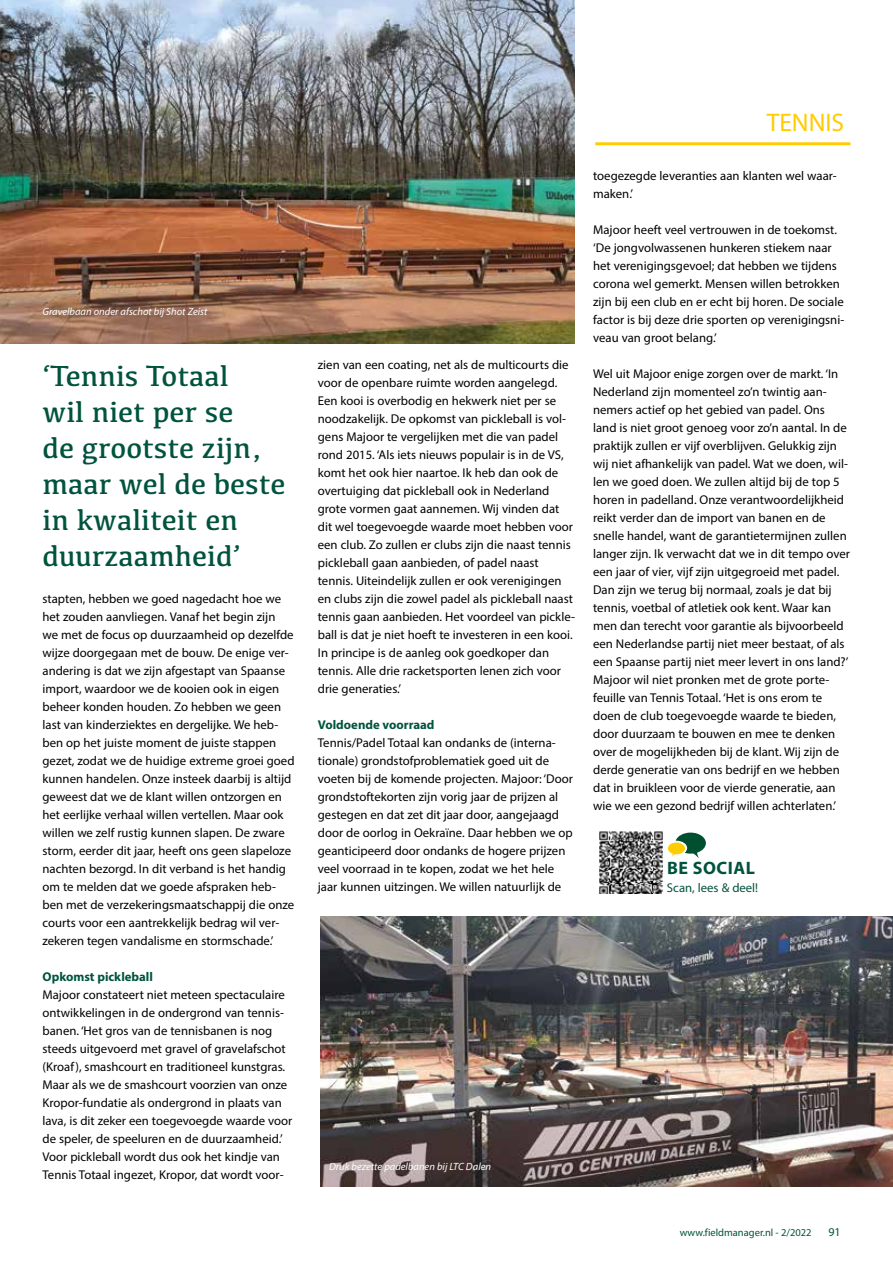
<style>
.page{position:relative;width:893px;height:1263px;background:#fff}
.page>*{position:absolute;margin:0;border:0;box-sizing:border-box;transform-origin:0 0}
.t1{font:30px/36px "Kefa";color:#00533d}
.t2{font:25.5px "Myriad Pro";color:#fc0}
.t3{font:700 18px "Myriad Pro";letter-spacing:.03em;color:#00533d}
.t4{font:12.75px/18px "Myriad Pro";color:#000}
.t5{font:700 12.75px "Myriad Pro";color:#00533d}
.t6{font:12.75px "Myriad Pro";color:#00533d}
.t7{font:12px "Myriad Pro";color:#00533d}
.t8{font:italic 10.5px "Myriad Pro";color:#fff}
.t9{font:10.5px "Myriad Pro";color:#00533d}
</style>
<div class="page">
<hr style="left:595px;top:142px;width:255px;height:3px;background:#fc0">
<img style="left:320px;top:916px;width:573px;height:270px">
<img style="left:0;top:0;width:574px;height:344px">
<img style="left:599px;top:831px;width:64px;height:63px">
<svg style="left:668px;top:832px;width:38px;height:26px"></svg>
<p class="t8" style="left:43px;top:305px;width:166px">Gravelbaan onder afschot bij Shot Zeist</p>
<h1 class="t1" style="left:43px;top:357px;width:245px">‘Tennis Totaal<br>wil niet per se<br>de grootste zijn, maar wel de beste in kwaliteit en duurzaamheid’</h1>
<p class="t4" style="left:43px;top:590px;width:254px">stapten, hebben we goed nagedacht hoe we het zouden aanvliegen. Vanaf het begin zijn<br>we met de focus op duurzaamheid op dezelfde wijze doorgegaan met de bouw. De enige ver&shy;andering is dat we zijn afgestapt van Spaanse import, waardoor we de kooien ook in eigen beheer konden houden. Zo hebben we geen last van kinderziektes en dergelijke. We heb&shy;ben op het juiste moment de juiste stappen gezet, zodat we de huidige extreme groei goed kunnen handelen. Onze insteek daarbij is altijd geweest dat we de klant willen ontzorgen en het eerlijke verhaal willen vertellen. Maar ook willen we zelf rustig kunnen slapen. De zware storm, eerder dit jaar, heeft ons geen slapeloze nachten bezorgd. In dit verband is het handig om te melden dat we goede afspraken heb&shy;ben met de verzekeringsmaatschappij die onze courts voor een aantrekkelijk bedrag wil ver&shy;zekeren tegen vandalisme en stormschade.’</p>
<p class="t5" style="left:43px;top:968px;width:112px">Opkomst pickleball</p>
<p class="t4" style="left:43px;top:986px;width:251px">Majoor constateert niet meteen spectaculaire ontwikkelingen in de ondergrond van tennis&shy;banen. ‘Het gros van de tennisbanen is nog steeds uitgevoerd met gravel of gravelafschot (Kroaf), smashcourt en traditioneel kunstgras.<br>Maar als we de smashcourt voorzien van onze Kropor-fundatie als ondergrond in plaats van lava, is dit zeker een toegevoegde waarde voor de speler, de speeluren en de duurzaamheid.’ Voor pickleball wordt dus ook het kindje van Tennis Totaal ingezet, Kropor, dat wordt voor-</p>
<p class="t4" style="left:318px;top:356px;width:259px">zien van een coating, net als de multicourts die voor de openbare ruimte worden aangelegd.<br>Een kooi is overbodig en hekwerk niet per se noodzakelijk. De opkomst van pickleball is vol&shy;gens Majoor te vergelijken met die van padel rond 2015. ‘Als iets nieuws populair is in de VS, komt het ook hier naartoe. Ik heb dan ook de overtuiging dat pickleball ook in Nederland grote vormen gaat aannemen. Wij vinden dat dit wel toegevoegde waarde moet hebben voor een club. Zo zullen er clubs zijn die naast tennis pickleball gaan aanbieden, of padel naast tennis. Uiteindelijk zullen er ook verenigingen en clubs zijn die zowel padel als pickleball naast tennis gaan aanbieden. Het voordeel van pickle&shy;ball is dat je niet hoeft te investeren in een kooi.<br>In principe is de aanleg ook goedkoper dan tennis. Alle drie racketsporten lenen zich voor drie generaties.’</p>
<p class="t5" style="left:318px;top:717px;width:118px">Voldoende voorraad</p>
<p class="t4" style="left:318px;top:734px;width:257px">Tennis/Padel Totaal kan ondanks de (interna&shy;tionale) grondstofproblematiek goed uit de voeten bij de komende projecten. Majoor: ‘Door grondstoftekorten zijn vorig jaar de prijzen al gestegen en dat zet dit jaar door, aangejaagd door de oorlog in Oekraïne. Daar hebben we op geanticipeerd door ondanks de hogere prijzen veel voorraad in te kopen, zodat we het hele jaar kunnen uitzingen. We willen natuurlijk de</p>
<h2 class="t2" style="left:767px;top:107px;width:79px">TENNIS</h2>
<p class="t4" style="left:593px;top:167px;width:245px">toegezegde leveranties aan klanten wel waar&shy;maken.’</p>
<p class="t4" style="left:593px;top:221px;width:253px">Majoor heeft veel vertrouwen in de toekomst. ‘De jongvolwassenen hunkeren stiekem naar het verenigingsgevoel; dat hebben we tijdens corona wel gemerkt. Mensen willen betrokken zijn bij een club en er echt bij horen. De sociale factor is bij deze drie sporten op verenigingsni&shy;veau van groot belang.’</p>
<p class="t4" style="left:593px;top:365px;width:258px">Wel uit Majoor enige zorgen over de markt. ‘In Nederland zijn momenteel zo’n twintig aan&shy;nemers actief op het gebied van padel. Ons land is niet groot genoeg voor zo’n aantal. In de praktijk zullen er vijf overblijven. Gelukkig zijn wij niet afhankelijk van padel. Wat we doen, wil&shy;len we goed doen. We zullen altijd bij de top 5 horen in padelland. Onze verantwoordelijkheid reikt verder dan de import van banen en de snelle handel, want de garantietermijnen zullen langer zijn. Ik verwacht dat we in dit tempo over een jaar of vier, vijf zijn uitgegroeid met padel.<br>Dan zijn we terug bij normaal, zoals je dat bij tennis, voetbal of atletiek ook kent. Waar kan men dan terecht voor garantie als bijvoorbeeld een Nederlandse partij niet meer bestaat, of als een Spaanse partij niet meer levert in ons land?’ Majoor wil niet pronken met de grote porte&shy;feuille van Tennis Totaal. ‘Het is ons erom te doen de club toegevoegde waarde te bieden, door duurzaam te bouwen en mee te denken over de mogelijkheden bij de klant. Wij zijn de derde generatie van ons bedrijf en we hebben dat in bruikleen voor de vierde generatie, aan wie we een gezond bedrijf willen achterlaten.’</p>
<h3 class="t3" style="left:667px;top:856px;width:89px">BE SOCIAL</h3>
<p class="t6" style="left:667px;top:880px;width:93px">Scan, lees &amp; deel!</p>
<p class="t8" style="left:329px;top:1160px;width:164px">Druk bezette padelbanen bij LTC Dalen</p>
<p class="t9" style="left:680px;top:1226px;width:133px">www.fieldmanager.nl - 2/2022</p>
<p class="t7" style="left:828px;top:1224px;width:14px">91</p>
</div>
